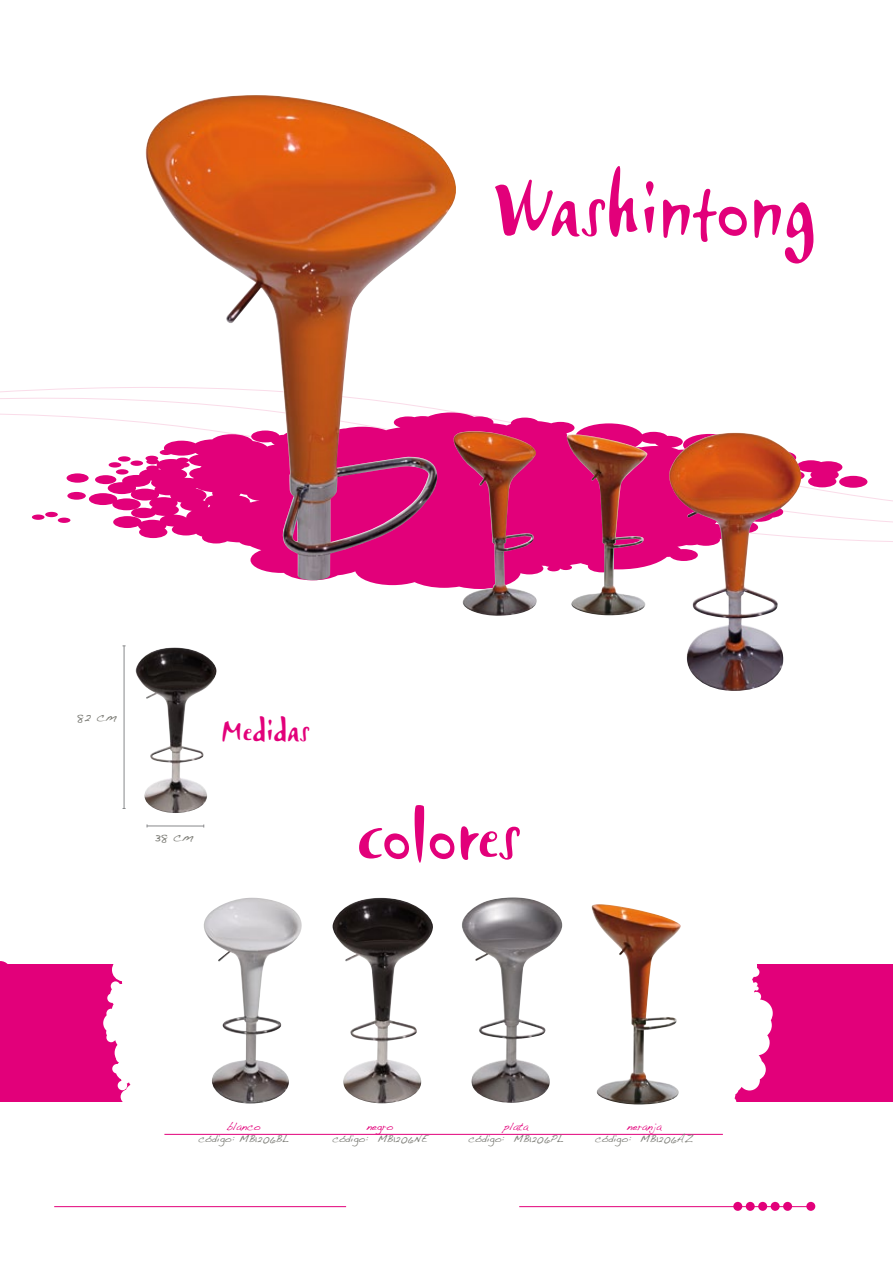
<style>
.page{position:relative;width:893px;height:1263px;background:#fff}
.page>*{position:absolute;margin:0;border:0;box-sizing:border-box;transform-origin:0 0}
.t1{font:70.65px "Airstream ITC";color:#e2007a}
.t2{font:62.25px "Airstream ITC";color:#e2007a}
.t3{font:27.9px "Airstream ITC";color:#e2007a}
.t4{font:13.65px "Handwriting Dakota";color:#7c7c76}
.t5{font:10.65px "Handwriting Dakota";color:#7c7c76}
.t6{font:10.65px "Handwriting Dakota";color:#e2007a}
</style>
<div class="page">
<hr style="left:54px;top:1206px;width:292px;height:1px;background:#e2007a">
<hr style="left:519px;top:1206px;width:292px;height:1px;background:#e2007a">
<div style="left:806px;top:1202px;width:9px;height:9px;background:#e2007a;border-radius:50%"></div>
<div style="left:733px;top:1202px;width:9px;height:9px;background:#e2007a;border-radius:50%"></div>
<div style="left:746px;top:1202px;width:9px;height:9px;background:#e2007a;border-radius:50%"></div>
<div style="left:758px;top:1202px;width:9px;height:9px;background:#e2007a;border-radius:50%"></div>
<div style="left:771px;top:1202px;width:9px;height:9px;background:#e2007a;border-radius:50%"></div>
<div style="left:783px;top:1202px;width:9px;height:9px;background:#e2007a;border-radius:50%"></div>
<div style="left:1px;top:964px;width:892px;height:137px;background:#e2007a"></div>
<div style="left:150px;top:912px;width:553px;height:203px;background:#fff"></div>
<svg style="left:597px;top:964px;width:176px;height:170px"></svg>
<hr style="left:124px;top:646px;width:1px;height:162px;background:#87888a">
<svg style="left:0;top:797px;width:244px;height:411px"></svg>
<img style="left:136px;top:647px;width:81px;height:166px">
<hr style="left:164px;top:1134px;width:559px;height:1px;background:#e2007a">
<img style="left:201px;top:898px;width:101px;height:206px">
<svg style="left:32px;top:412px;width:835px;height:176px"></svg>
<img style="left:591px;top:904px;width:90px;height:200px">
<img style="left:332px;top:898px;width:101px;height:205px">
<img style="left:462px;top:897px;width:100px;height:206px">
<img style="left:143px;top:95px;width:318px;height:487px">
<img style="left:566px;top:434px;width:81px;height:181px">
<img style="left:667px;top:433px;width:134px;height:258px">
<img style="left:453px;top:431px;width:84px;height:185px">
<h1 class="t1" style="left:492px;top:163px;width:326px">Washintong</h1>
<p class="t4" style="left:77px;top:708px;width:42px">82 cm</p>
<h3 class="t3" style="left:220px;top:712px;width:90px">Medidas</h3>
<p class="t4" style="left:154px;top:828px;width:41px">38 cm</p>
<h2 class="t2" style="left:357px;top:795px;width:164px">colores</h2>
<p class="t6" style="left:227px;top:1120px;width:35px">blanco</p>
<p class="t5" style="left:199px;top:1132px;width:92px">código: MB1206BL</p>
<p class="t6" style="left:366px;top:1120px;width:28px">negro</p>
<p class="t5" style="left:332px;top:1132px;width:96px">código: MB1206NE</p>
<p class="t6" style="left:504px;top:1120px;width:26px">plata</p>
<p class="t5" style="left:468px;top:1132px;width:96px">código: MB1206PL</p>
<p class="t6" style="left:627px;top:1120px;width:36px">neranja</p>
<p class="t5" style="left:595px;top:1132px;width:99px">código: MB1206AZ</p>
</div>
